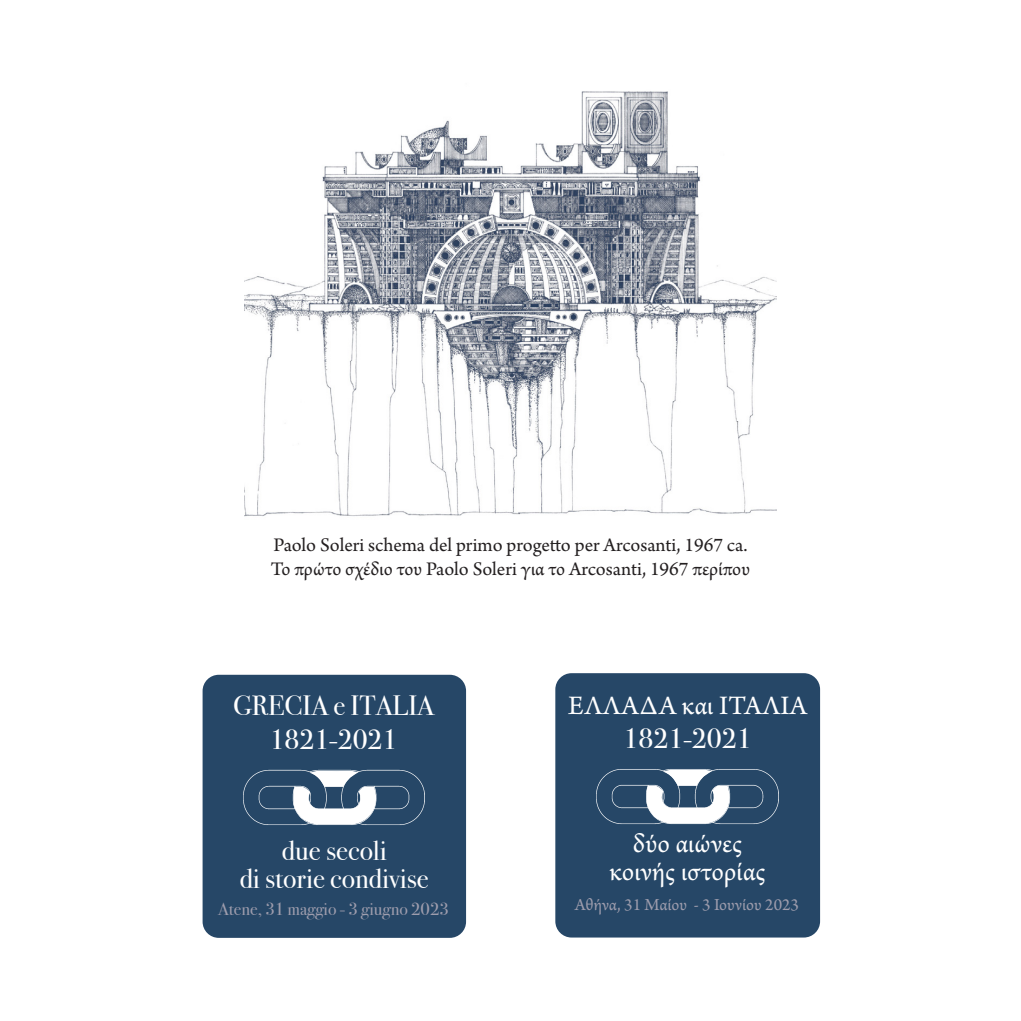
<style>
.page{position:relative;width:1021px;height:1021px;background:#fff}
.page>*{position:absolute;margin:0;border:0;box-sizing:border-box;transform-origin:0 0}
.t1{font:28.12px "Arno Pro";letter-spacing:-.005em;color:#fff}
.t2{font:28.12px "Arno Pro";letter-spacing:.035em;color:#fff}
.t3{font:28.12px "Bodoni Svty Two ITCTT Book";color:#fff}
.t4{font:27.9px "Bodoni Svty Two ITCTT Book";color:#fff}
.t5{font:20.25px "Arno Pro";letter-spacing:-.005em;color:#231f20}
.t6{font:17.78px "Bodoni Svty Two ITCTT Book";color:#9e9dad}
.t7{font:17.78px "Arno Pro";color:#9e9dad}
</style>
<div class="page">
<img style="left:244px;top:91px;width:532px;height:426px">
<div style="left:202px;top:674px;width:264px;height:263px;background:#264767;border-radius:16px"></div>
<img style="left:243px;top:769px;width:181px;height:56px">
<svg style="left:293px;top:770px;width:86px;height:54px"></svg>
<div style="left:555px;top:673px;width:265px;height:264px;background:#264767;border-radius:16px"></div>
<img style="left:596px;top:769px;width:182px;height:56px">
<svg style="left:646px;top:769px;width:86px;height:54px"></svg>
<p class="t5" style="left:273px;top:533px;width:475px">Paolo Soleri schema del primo progetto per Arcosanti, 1967 ca.</p>
<p class="t5" style="left:271px;top:557px;width:480px">Το πρώτο σχέδιο του Paolo Soleri για το Arcosanti, 1967 περίπου</p>
<p class="t4" style="left:233px;top:683px;width:202px">GRECIA e ITALIA</p>
<p class="t4" style="left:270px;top:716px;width:129px">1821-2021</p>
<p class="t4" style="left:282px;top:827px;width:106px">due secoli</p>
<p class="t4" style="left:240px;top:855px;width:191px">di storie condivise</p>
<p class="t6" style="left:218px;top:894px;width:232px">Atene, 31 maggio - 3 giugno 2023</p>
<p class="t2" style="left:568px;top:689px;width:227px">ΕΛΛΆΔΑ και ΙΤΑΛΊΑ</p>
<p class="t3" style="left:623px;top:715px;width:130px">1821-2021</p>
<p class="t1" style="left:633px;top:827px;width:111px">δύο αιώνες</p>
<p class="t1" style="left:609px;top:855px;width:158px">κοινής ιστορίας</p>
<p class="t7" style="left:574px;top:894px;width:226px">Αθήνα, 31 Μαίου - 3 Ιουνίου 2023</p>
</div>
